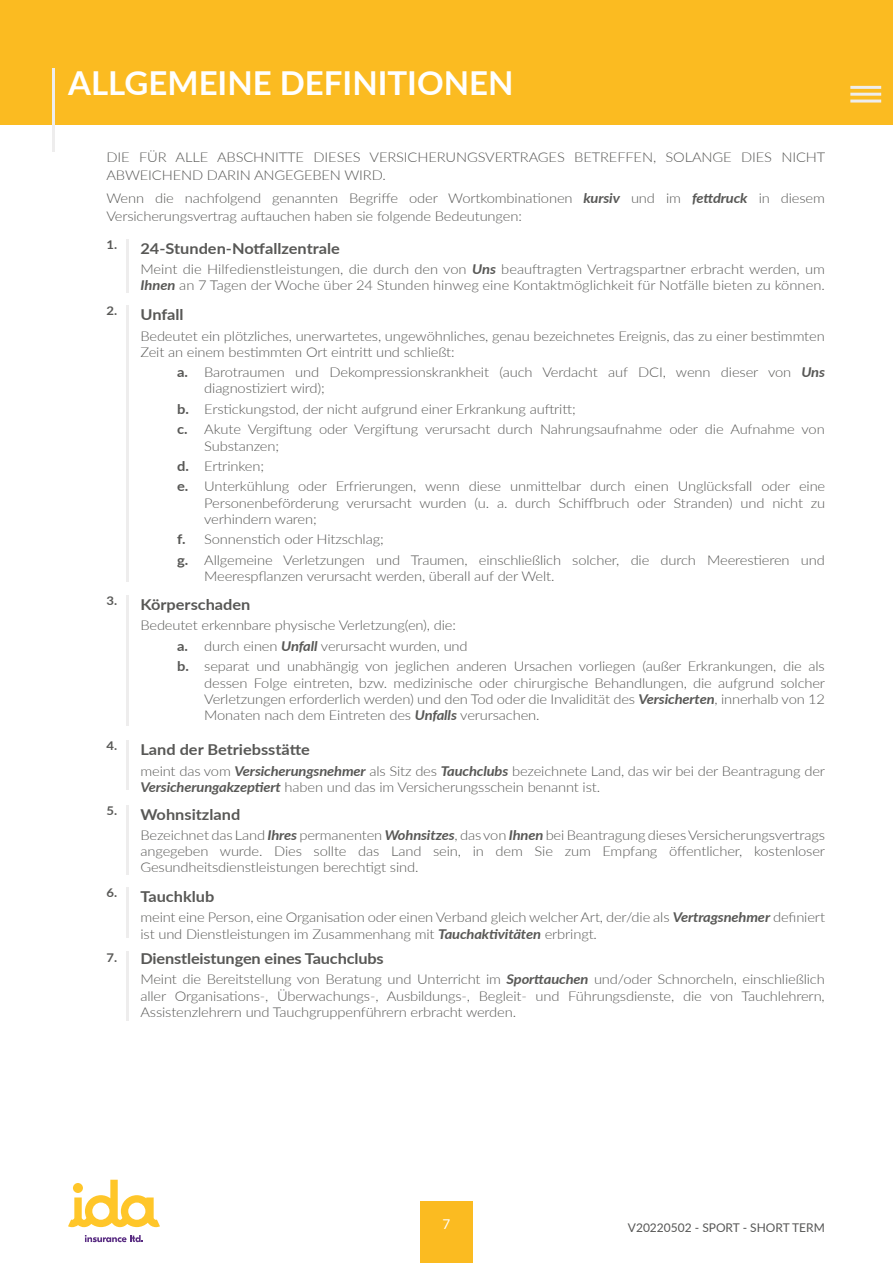
<style>
.page{position:relative;width:893px;height:1263px;background:#fff}
.page>*{position:absolute;margin:0;border:0;box-sizing:border-box;transform-origin:0 0}
.t1{font:700 33px "Lato";color:#fff}
.t2{font:700 15px "Lato";color:#585856;scale:1.09 1}
.t3{font:300 13.5px/16.2px "Lato";letter-spacing:-.01em;color:#585856;scale:1.09 1}
.t4{font:13.5px "Lato";color:#fff}
.t5{font:12px "Lato";color:#575756}
.t6{font:700 12px "Lato";color:#585856;scale:1.09 1}
.s1{font-weight:700;font-style:italic}
.s2{font-weight:700}
</style>
<div class="page">
<div style="left:420px;top:1201px;width:52px;height:62px;background:#fbbb21"></div>
<svg style="left:68px;top:1180px;width:92px;height:47px"></svg>
<svg style="left:85px;top:1235px;width:58px;height:7px"></svg>
<div style="left:0;top:0;width:893px;height:124px;background:#fbbb21"></div>
<hr style="left:52px;top:68px;width:3px;height:84px;background:#eeeded">
<hr style="left:126px;top:239px;width:3px;height:53px;background:#eeeded">
<hr style="left:126px;top:306px;width:3px;height:276px;background:#eeeded">
<hr style="left:126px;top:595px;width:3px;height:131px;background:#eeeded">
<hr style="left:126px;top:741px;width:3px;height:49px;background:#eeeded">
<hr style="left:126px;top:805px;width:3px;height:69px;background:#eeeded">
<hr style="left:126px;top:887px;width:3px;height:51px;background:#eeeded">
<hr style="left:126px;top:952px;width:3px;height:69px;background:#eeeded">
<hr style="left:850px;top:86px;width:31px;height:3px;background:#eeeded">
<hr style="left:850px;top:93px;width:31px;height:3px;background:#eeeded">
<hr style="left:850px;top:100px;width:31px;height:3px;background:#eeeded">
<h1 class="t1" style="left:68px;top:62px;width:447px">ALLGEMEINE DEFINITIONEN</h1>
<p class="t3" style="left:106px;top:148px;width:661px;line-height:18px">DIE FÜR ALLE ABSCHNITTE DIESES VERSICHERUNGSVERTRAGES BETREFFEN, SOLANGE DIES NICHT<br>ABWEICHEND DARIN ANGEGEBEN WIRD.</p>
<p class="t3" style="left:106px;top:188px;width:661px;line-height:18px">Wenn die nachfolgend genannten Begriffe oder Wortkombinationen <span class="s1">kursiv</span> und im <span class="s1">fettdruck</span> in diesem<br>Versicherungsvertrag auftauchen haben sie folgende Bedeutungen:</p>
<p class="t6" style="left:106px;top:237px;width:11px">1.</p>
<p class="t6" style="left:106px;top:303px;width:11px">2.</p>
<p class="t6" style="left:106px;top:593px;width:11px">3.</p>
<p class="t6" style="left:106px;top:738px;width:11px">4.</p>
<p class="t6" style="left:106px;top:803px;width:11px">5.</p>
<p class="t6" style="left:106px;top:885px;width:11px">6.</p>
<p class="t6" style="left:106px;top:950px;width:11px">7.</p>
<p class="t2" style="left:140px;top:239px;width:184px">24-Stunden-Notfallzentrale</p>
<p class="t3" style="left:140px;top:261px;width:629px">Meint die Hilfedienstleistungen, die durch den von <span class="s1">Uns</span> beauftragten Vertragspartner erbracht werden, um<br><span class="s1">Ihnen</span> an 7 Tagen der Woche über 24 Stunden hinweg eine Kontaktmöglichkeit für Notfälle bieten zu können.</p>
<p class="t2" style="left:140px;top:305px;width:41px">Unfall</p>
<p class="t3" style="left:140px;top:327px;width:629px">Bedeutet ein plötzliches, unerwartetes, ungewöhnliches, genau bezeichnetes Ereignis, das zu einer bestimmten<br>Zeit an einem bestimmten Ort eintritt und schließt:</p>
<p class="t3" style="left:204px;top:364px;width:571px;text-indent:-27px"><span class="s2">a.</span> Barotraumen und Dekompressionskrankheit (auch Verdacht auf DCI, wenn dieser von <span class="s1">Uns </span>diagnostiziert wird);</p>
<p class="t3" style="left:177px;top:398px;width:595px;line-height:20.4px"><span class="s2">b.</span> Erstickungstod, der nicht aufgrund einer Erkrankung auftritt;<br><span class="s2">c.</span> Akute Vergiftung oder Vergiftung verursacht durch Nahrungsaufnahme oder die Aufnahme von</p>
<p class="t3" style="left:177px;top:435px;width:596px;line-height:20.4px;text-indent:27px">Substanzen;<br><span class="s2">d.</span> Ertrinken;<br><span class="s2">e.</span> Unterkühlung oder Erfrierungen, wenn diese unmittelbar durch einen Unglücksfall oder eine</p>
<p class="t3" style="left:204px;top:494px;width:571px">Personenbeförderung verursacht wurden (u. a. durch Schiffbruch oder Stranden) und nicht zu verhindern waren;</p>
<p class="t3" style="left:177px;top:529px;width:596px;line-height:20.4px"><span class="s2">f.</span> Sonnenstich oder Hitzschlag;<br><span class="s2">g.</span> Allgemeine Verletzungen und Traumen, einschließlich solcher, die durch Meerestieren und</p>
<p class="t3" style="left:204px;top:568px;width:323px">Meerespflanzen verursacht werden, überall auf der Welt.</p>
<p class="t2" style="left:140px;top:595px;width:102px">Körperschaden</p>
<p class="t3" style="left:177px;top:615px;width:596px;line-height:20.4px;text-indent:-37px">Bedeutet erkennbare physische Verletzung(en), die:<br><span class="s2">a.</span> durch einen <span class="s1">Unfall</span> verursacht wurden, und<br><span class="s2">b.</span> separat und unabhängig von jeglichen anderen Ursachen vorliegen (außer Erkrankungen, die als</p>
<p class="t3" style="left:204px;top:674px;width:571px;text-align:justify">dessen Folge eintreten, bzw. medizinische oder chirurgische Behandlungen, die aufgrund solcher Verletzungen erforderlich werden) und den Tod oder die Invalidität des <span class="s1">Versicherten</span>, innerhalb von 12<br>Monaten nach dem Eintreten des <span class="s1">Unfalls</span> verursachen.</p>
<p class="t2" style="left:140px;top:740px;width:157px">Land der Betriebsstätte</p>
<p class="t3" style="left:140px;top:762px;width:630px">meint das vom <span class="s1">Versicherungsnehmer</span> als Sitz des <span class="s1">Tauchclubs</span> bezeichnete Land, das wir bei der Beantragung der<br><span class="s1">Versicherungakzeptiert</span> haben und das im Versicherungsschein benannt ist.</p>
<p class="t2" style="left:140px;top:805px;width:93px">Wohnsitzland</p>
<p class="t3" style="left:140px;top:827px;width:630px;text-align:justify">Bezeichnet das Land <span class="s1">Ihres</span> permanenten <span class="s1">Wohnsitzes</span>, das von <span class="s1">Ihnen</span> bei Beantragung dieses Versicherungsvertrags angegeben wurde. Dies sollte das Land sein, in dem Sie zum Empfang öffentlicher, kostenloser Gesundheitsdienstleistungen berechtigt sind.</p>
<p class="t2" style="left:140px;top:887px;width:69px">Tauchklub</p>
<p class="t3" style="left:140px;top:909px;width:630px">meint eine Person, eine Organisation oder einen Verband gleich welcher Art, der/die als <span class="s1">Vertragsnehmer</span> definiert ist und Dienstleistungen im Zusammenhang mit <span class="s1">Tauchaktivitäten</span> erbringt.</p>
<p class="t2" style="left:140px;top:949px;width:225px">Dienstleistungen eines Tauchclubs</p>
<p class="t3" style="left:140px;top:971px;width:629px;text-align:justify">Meint die Bereitstellung von Beratung und Unterricht im <span class="s1">Sporttauchen</span> und/oder Schnorcheln, einschließlich aller Organisations-, Überwachungs-, Ausbildungs-, Begleit- und Führungsdienste, die von Tauchlehrern, Assistenzlehrern und Tauchgruppenführern erbracht werden.</p>
<p class="t4" style="left:443px;top:1216px;width:9px">7</p>
<p class="t5" style="left:628px;top:1220px;width:198px">V20220502 - SPORT - SHORT TERM</p>
</div>
